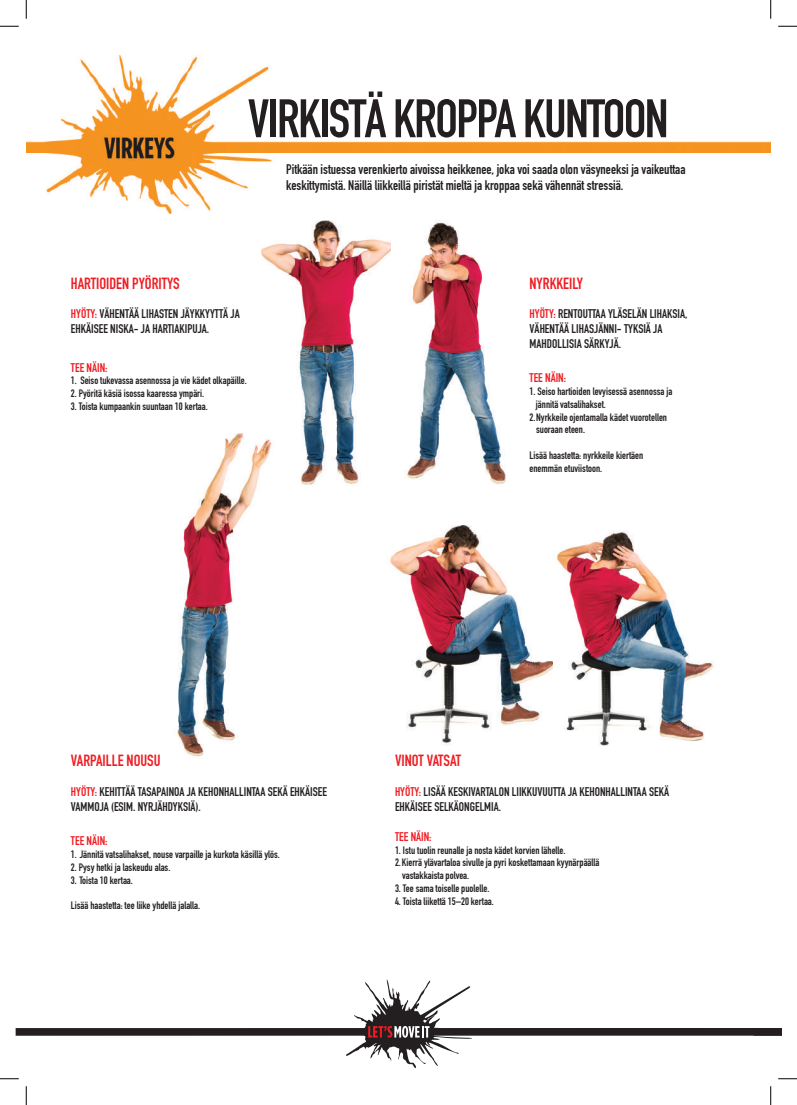
<style>
.page{position:relative;width:797px;height:1105px;background:#fff}
.page>*{position:absolute;margin:0;border:0;box-sizing:border-box;transform-origin:0 0}
.t1{font:53.25px "DIN Engschrift LT";letter-spacing:-.03em;color:#231f20}
.t2{font:16px "DIN Engschrift LT";color:#ee1d23}
.t3{font:13.75px/16.5px "DIN Engschrift LT";color:#231f20}
.t4{font:12.38px/14.9px "DIN Engschrift LT";color:#231f20}
.t5{font:12.38px "DIN Engschrift LT";color:#ee1d23}
.t6{font:10.62px/12.8px "DIN Engschrift LT";color:#231f20}
.s1{color:#ee1d23}
</style>
<div class="page">
<svg style="left:16px;top:979px;width:737px;height:90px"></svg>
<svg style="left:368px;top:1026px;width:61px;height:12px"></svg>
<svg style="left:753px;top:1028px;width:28px;height:8px"></svg>
<img style="left:261px;top:220px;width:130px;height:265px">
<img style="left:177px;top:429px;width:105px;height:328px">
<img style="left:390px;top:525px;width:163px;height:220px">
<img style="left:556px;top:530px;width:158px;height:216px">
<img style="left:26px;top:56px;width:744px;height:158px">
<img style="left:406px;top:220px;width:100px;height:264px">
<svg style="left:0;top:25px;width:19px;height:2px"></svg>
<svg style="left:778px;top:25px;width:19px;height:2px"></svg>
<svg style="left:0;top:1078px;width:19px;height:1px"></svg>
<svg style="left:778px;top:1078px;width:19px;height:1px"></svg>
<svg style="left:25px;top:0;width:2px;height:19px"></svg>
<svg style="left:25px;top:1086px;width:2px;height:19px"></svg>
<svg style="left:770px;top:0;width:1px;height:19px"></svg>
<svg style="left:770px;top:1086px;width:1px;height:19px"></svg>
<h1 class="t1" style="left:248px;top:87px;width:422px">VIRKISTÄ KROPPA KUNTOON</h1>
<p class="t3" style="left:286px;top:161px;width:401px">Pitkään istuessa verenkierto aivoissa heikkenee, joka voi saada olon väsyneeksi ja vaikeuttaa keskittymistä. Näillä liikkeillä piristät mieltä ja kroppaa sekä vähennät stressiä.</p>
<h2 class="t2" style="left:71px;top:274px;width:110px">HARTIOIDEN PYÖRITYS</h2>
<p class="t4" style="left:71px;top:307px;width:170px"><span class="s1">HYÖTY:</span> VÄHENTÄÄ LIHASTEN JÄYKKYYTTÄ JA<br>EHKÄISEE NISKA- JA HARTIAKIPUJA.</p>
<p class="t5" style="left:71px;top:360px;width:38px">TEE NÄIN:</p>
<p class="t6" style="left:71px;top:374px;width:177px">1. Seiso tukevassa asennossa ja vie kädet olkapäille.</p>
<p class="t6" style="left:71px;top:387px;width:135px">2. Pyöritä käsiä isossa kaaressa ympäri.</p>
<p class="t6" style="left:71px;top:400px;width:138px">3. Toista kumpaankin suuntaan 10 kertaa.</p>
<h2 class="t2" style="left:529px;top:274px;width:55px">NYRKKEILY</h2>
<p class="t4" style="left:529px;top:307px;width:159px"><span class="s1">HYÖTY:</span> RENTOUTTAA YLÄSELÄN LIHAKSIA,<br>VÄHENTÄÄ LIHASJÄNNI- TYKSIÄ JA<br>MAHDOLLISIA SÄRKYJÄ.</p>
<p class="t5" style="left:529px;top:371px;width:38px">TEE NÄIN:</p>
<p class="t6" style="left:536px;top:385px;width:138px;text-indent:-6px">1. Seiso hartioiden levyisessä asennossa ja jännitä vatsalihakset.</p>
<p class="t6" style="left:536px;top:411px;width:132px;text-indent:-7px">2. Nyrkkeile ojentamalla kädet vuorotellen suoraan eteen.</p>
<p class="t6" style="left:529px;top:449px;width:115px">Lisää haastetta: nyrkkeile kiertäen enemmän etuviistoon.</p>
<h2 class="t2" style="left:71px;top:751px;width:91px">VARPAILLE NOUSU</h2>
<p class="t4" style="left:71px;top:784px;width:258px"><span class="s1">HYÖTY:</span> KEHITTÄÄ TASAPAINOA JA KEHONHALLINTAA SEKÄ EHKÄISEE<br>VAMMOJA (ESIM. NYRJÄHDYKSIÄ).</p>
<p class="t5" style="left:71px;top:833px;width:38px">TEE NÄIN:</p>
<p class="t6" style="left:71px;top:848px;width:210px">1. Jännitä vatsalihakset, nouse varpaille ja kurkota käsillä ylös.</p>
<p class="t6" style="left:71px;top:861px;width:101px">2. Pysy hetki ja laskeudu alas.</p>
<p class="t6" style="left:71px;top:873px;width:63px">3. Toista 10 kertaa.</p>
<p class="t6" style="left:71px;top:899px;width:131px">Lisää haastetta: tee liike yhdellä jalalla.</p>
<h2 class="t2" style="left:395px;top:751px;width:67px">VINOT VATSAT</h2>
<p class="t4" style="left:395px;top:784px;width:275px"><span class="s1">HYÖTY:</span> LISÄÄ KESKIVARTALON LIIKKUVUUTTA JA KEHONHALLINTAA SEKÄ<br>EHKÄISEE SELKÄONGELMIA.</p>
<p class="t5" style="left:395px;top:829px;width:38px">TEE NÄIN:</p>
<p class="t6" style="left:395px;top:844px;width:172px">1. Istu tuolin reunalle ja nosta kädet korvien lähelle.</p>
<p class="t6" style="left:402px;top:856px;width:199px;text-indent:-7px">2. Kierrä ylävartaloa sivulle ja pyri koskettamaan kyynärpäällä vastakkaista polvea.</p>
<p class="t6" style="left:395px;top:882px;width:96px">3. Tee sama toiselle puolelle.</p>
<p class="t6" style="left:395px;top:895px;width:100px">4. Toista liikettä 15–20 kertaa.</p>
</div>
